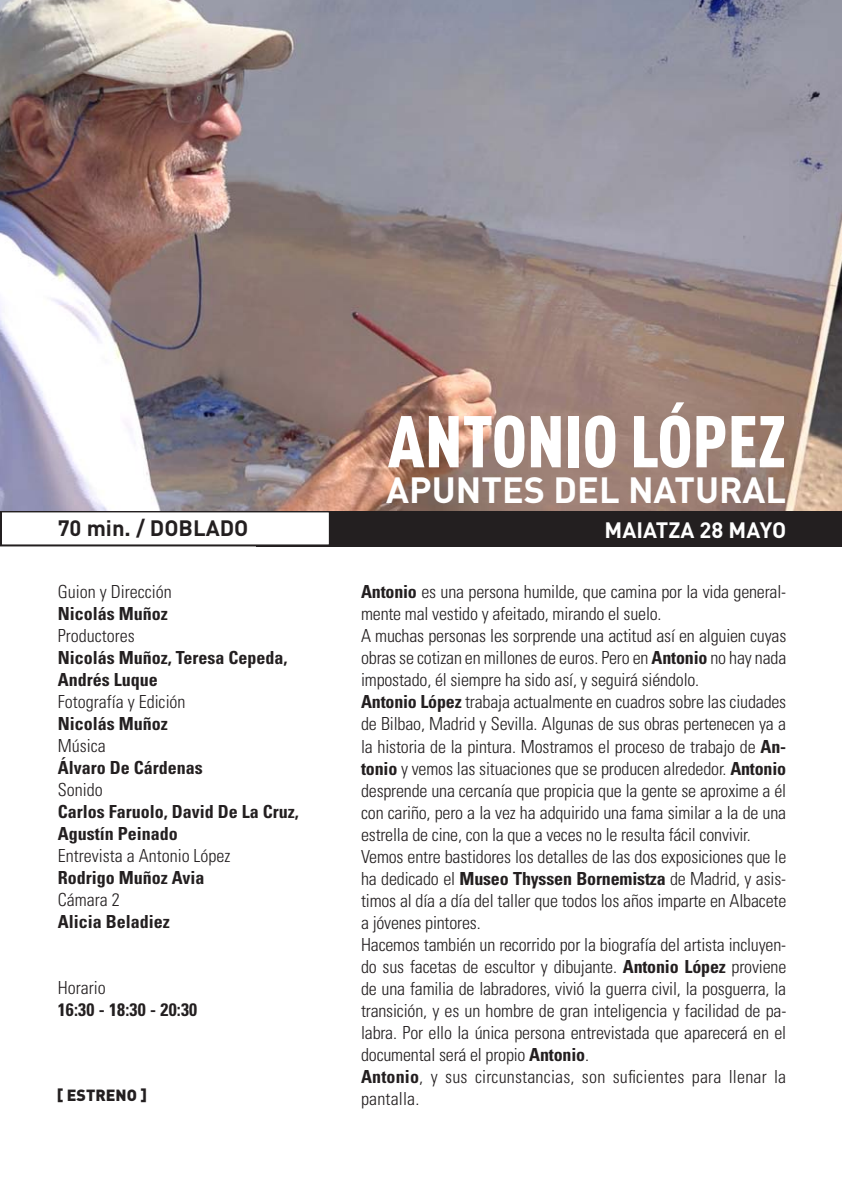
<style>
.page{position:relative;width:842px;height:1191px;background:#fff}
.page>*{position:absolute;margin:0;border:0;box-sizing:border-box;transform-origin:0 0}
.t1{font:900 72px "DIN Cond";color:#fff}
.t2{font:700 36px "DIN";color:#fff}
.t3{font:700 22px "DIN";color:#231f20}
.t4{font:700 22px "DIN";color:#fff}
.t5{font:300 condensed 18px/22px "Univers";letter-spacing:-.01em;color:#231f20}
.t6{font:700 condensed 18px/22px "Univers";color:#231f20}
.t7{font:900 16px "DIN";color:#231f20}
.s1{font-weight:700}
</style>
<div class="page">
<div style="left:257px;top:510px;width:585px;height:36px;background:#231f20"></div>
<div style="left:1px;top:511px;width:329px;height:34px;background:#fff"></div>
<div style="left:0;top:510px;width:331px;height:36px;border:2px solid #231f20"></div>
<img style="left:0;top:0;width:842px;height:510px">
<h1 class="t1" style="left:388px;top:396px;width:400px">ANTONIO LÓPEZ</h1>
<h2 class="t2" style="left:386px;top:467px;width:401px">APUNTES DEL NATURAL</h2>
<p class="t3" style="left:58px;top:513px;width:192px">70 min. / DOBLADO</p>
<p class="t4" style="left:605px;top:515px;width:183px">MAIATZA 28 MAYO</p>
<p class="t5" style="left:58px;top:581px;width:115px">Guion y Dirección</p>
<p class="t6" style="left:58px;top:603px;width:111px">Nicolás Muñoz</p>
<p class="t5" style="left:58px;top:625px;width:78px">Productores</p>
<p class="t6" style="left:58px;top:647px;width:231px">Nicolás Muñoz, Teresa Cepeda,<br>Andrés Luque</p>
<p class="t5" style="left:58px;top:691px;width:129px">Fotografía y Edición</p>
<p class="t6" style="left:58px;top:713px;width:111px">Nicolás Muñoz</p>
<p class="t5" style="left:58px;top:735px;width:49px">Música</p>
<p class="t6" style="left:58px;top:757px;width:146px">Álvaro De Cárdenas</p>
<p class="t5" style="left:58px;top:779px;width:46px">Sonido</p>
<p class="t6" style="left:58px;top:801px;width:242px">Carlos Faruolo, David De La Cruz,<br>Agustín Peinado</p>
<p class="t5" style="left:58px;top:845px;width:174px">Entrevista a Antonio López</p>
<p class="t6" style="left:58px;top:867px;width:148px">Rodrigo Muñoz Avia</p>
<p class="t5" style="left:58px;top:889px;width:63px">Cámara 2</p>
<p class="t6" style="left:58px;top:911px;width:114px">Alicia Beladiez</p>
<p class="t5" style="left:58px;top:977px;width:49px">Horario</p>
<p class="t6" style="left:58px;top:999px;width:141px">16:30 - 18:30 - 20:30</p>
<p class="t7" style="left:57px;top:1084px;width:92px">[ ESTRENO ]</p>
<p class="t5" style="left:361px;top:581px;width:427px"><span class="s1">Antonio</span> es una persona humilde, que camina por la vida general&shy;mente mal vestido y afeitado, mirando el suelo.<br>A muchas personas les sorprende una actitud así en alguien cuyas obras se cotizan en millones de euros. Pero en <span class="s1">Antonio</span> no hay nada impostado, él siempre ha sido así, y seguirá siéndolo.<br><span class="s1">Antonio López</span> trabaja actualmente en cuadros sobre las ciudades de Bilbao, Madrid y Sevilla. Algunas de sus obras pertenecen ya a la historia de la pintura. Mostramos el proceso de trabajo de <span class="s1">An&shy;tonio</span> y vemos las situaciones que se producen alrededor. <span class="s1">Antonio </span>desprende una cercanía que propicia que la gente se aproxime a él con cariño, pero a la vez ha adquirido una fama similar a la de una estrella de cine, con la que a veces no le resulta fácil convivir.<br>Vemos entre bastidores los detalles de las dos exposiciones que le ha dedicado el <span class="s1">Museo Thyssen Bornemistza</span> de Madrid, y asis&shy;timos al día a día del taller que todos los años imparte en Albacete a jóvenes pintores.<br>Hacemos también un recorrido por la biografía del artista incluyen&shy;do sus facetas de escultor y dibujante. <span class="s1">Antonio López</span> proviene de una familia de labradores, vivió la guerra civil, la posguerra, la transición, y es un hombre de gran inteligencia y facilidad de pa&shy;labra. Por ello la única persona entrevistada que aparecerá en el documental será el propio <span class="s1">Antonio</span>.<br><span class="s1">Antonio</span>, y sus circunstancias, son suficientes para llenar la pantalla.</p>
</div>
